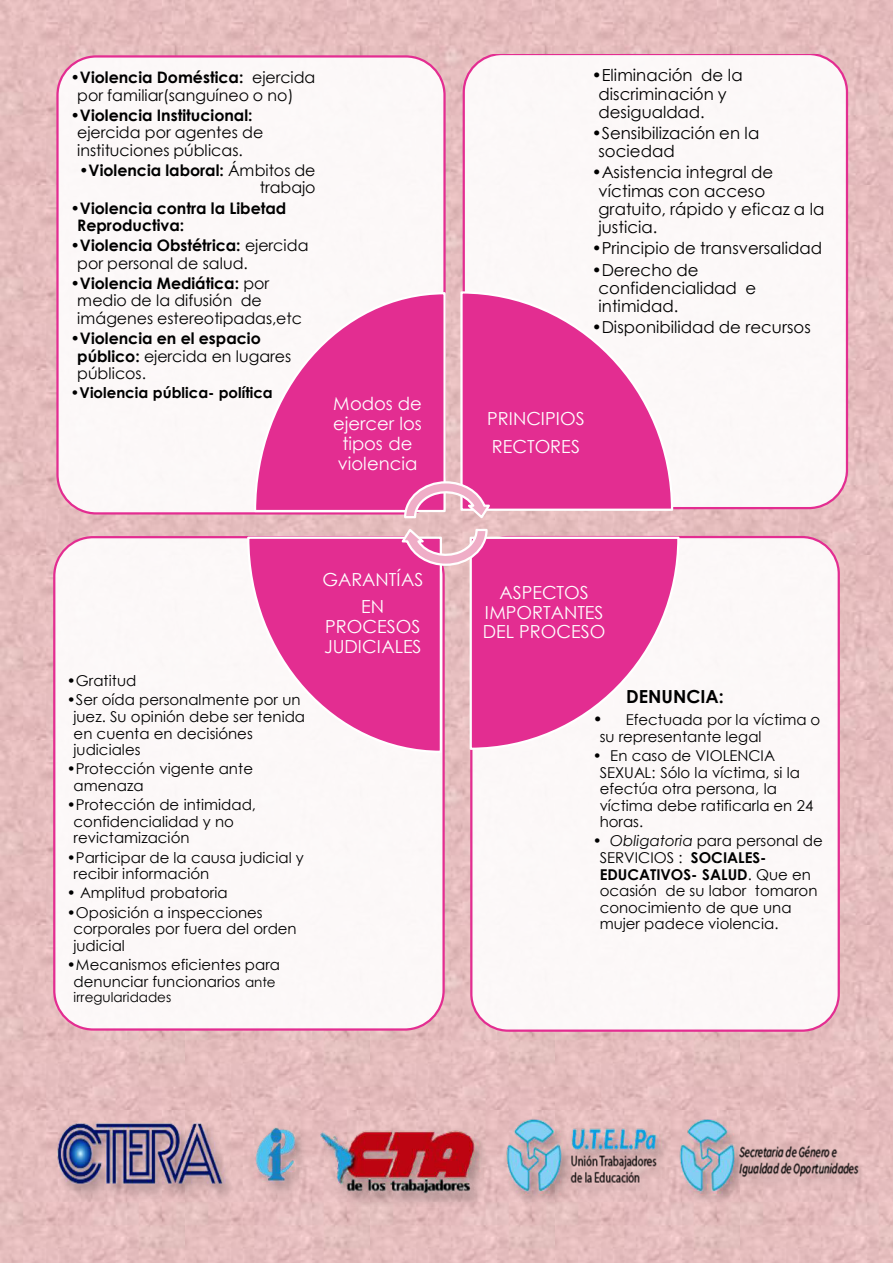
<style>
.page{position:relative;width:893px;height:1263px;background:#e5bdbd}
.page>*{position:absolute;margin:0;border:0;box-sizing:border-box;transform-origin:0 0}
.t1{font:18px/19.8px "Century Gothic";color:#fff;text-align:center}
.t2{font:700 18px "Century Gothic";color:#000}
.t3{font:16.65px "Century Gothic";color:#000}
.t4{font:16.5px/18.1px "Century Gothic";color:#000}
.t5{font:15.9px/17.4px "Century Gothic";color:#000}
.t6{font:700 15.9px/17.4px "Century Gothic";color:#000}
.t7{font:15px/16.5px "Century Gothic";color:#000}
.t8{font:700 15px "Century Gothic";color:#000}
.t9{font:13.5px "Century Gothic";color:#000}
.s1{font-weight:700}
.s2{font-weight:400}
.s3{font-size:13.5px}
.s4{font-size:16.5px}
.s5{font-style:italic}
</style>
<div class="page">
<img style="left:54px;top:1114px;width:812px;height:93px">
<div style="left:471px;top:537px;width:368px;height:494px;background:#fcf8f8;border-radius:37px"></div>
<div style="left:54px;top:537px;width:390px;height:492px;background:#fcf8f8;border-radius:39px"></div>
<div style="left:463px;top:54px;width:385px;height:455px;background:#fcf8f8"></div>
<div style="left:58px;top:56px;width:387px;height:457px;background:#fcf8f8;border-radius:39px"></div>
<svg style="left:462px;top:290px;width:212px;height:222px;background:#ea67ae"></svg>
<svg style="left:493px;top:535px;width:188px;height:212px;fill:#e32d91"></svg>
<svg style="left:246px;top:291px;width:247px;height:463px"></svg>
<p class="t5" style="left:77px;top:69px;width:240px;text-indent:-7px">•<span class="s1">Violencia Doméstica:</span> ejercida por familiar(sanguíneo o no)</p>
<p class="t5" style="left:77px;top:106px;width:188px;text-indent:-7px">•<span class="s1">Violencia Institucional: </span>ejercida por agentes de instituciones públicas.</p>
<p class="t5" style="left:79px;top:161px;width:238px;text-align:right">•<span class="s1">Violencia laboral:</span> Ámbitos de trabajo</p>
<p class="t6" style="left:77px;top:199px;width:211px;text-indent:-7px"><span class="s2">•</span>Violencia contra la Libetad<br>Reproductiva:</p>
<p class="t5" style="left:77px;top:237px;width:233px;text-indent:-7px">•<span class="s1">Violencia Obstétrica:</span> ejercida por personal de salud.</p>
<p class="t5" style="left:77px;top:274px;width:226px;text-indent:-7px">•<span class="s1">Violencia Mediática:</span> por medio de la difusión de imágenes estereotipadas,etc</p>
<p class="t6" style="left:77px;top:329px;width:216px;text-indent:-7px"><span class="s2">•</span>Violencia en el espacio público: <span class="s2">ejercida en lugares públicos.</span></p>
<p class="t8" style="left:70px;top:382px;width:204px"><span class="s2">•</span>Violencia pública- política</p>
<p class="t1" style="left:333px;top:393px;width:90px">Modos de ejercer los tipos de violencia</p>
<p class="t7" style="left:67px;top:672px;width:71px">•Gratitud</p>
<p class="t7" style="left:74px;top:691px;width:233px;text-indent:-7px">•Ser oída personalmente por un juez. Su opinión debe ser tenida en cuenta en decisiónes judiciales</p>
<p class="t7" style="left:74px;top:760px;width:181px;text-indent:-7px">•Protección vigente ante amenaza</p>
<p class="t7" style="left:74px;top:796px;width:184px;text-indent:-7px">•Protección de intimidad, confidencialidad y no revictamización</p>
<p class="t7" style="left:74px;top:849px;width:232px;text-indent:-7px">•Participar de la causa judicial y recibir información</p>
<p class="t7" style="left:67px;top:884px;width:162px">• Amplitud probatoria</p>
<p class="t7" style="left:74px;top:904px;width:225px;text-indent:-7px">•Oposición a inspecciones corporales por fuera del orden judicial</p>
<p class="t7" style="left:67px;top:956px;width:215px;text-align:center">•Mecanismos eficientes para denunciar funcionarios <span class="s3">ante</span></p>
<p class="t9" style="left:74px;top:988px;width:99px">irregularidades</p>
<p class="t1" style="left:322px;top:565px;width:102px;line-height:27.8px">GARANTÍAS<br>EN</p>
<p class="t1" style="left:324px;top:617px;width:99px;text-align:left">PROCESOS<br>JUDICIALES</p>
<p class="t4" style="left:598px;top:66px;width:146px;text-indent:-7px">•Eliminación de la discriminación y desigualdad.</p>
<p class="t4" style="left:598px;top:124px;width:162px;text-indent:-7px">•Sensibilización en la sociedad</p>
<p class="t4" style="left:592px;top:163px;width:183px">•Asistencia integral de</p>
<p class="t3" style="left:598px;top:179px;width:168px">víctimas con acceso</p>
<p class="t4" style="left:598px;top:200px;width:227px">gratuito, rápido y eficaz a la justicia.</p>
<p class="t4" style="left:592px;top:239px;width:232px">•Principio de transversalidad</p>
<p class="t4" style="left:598px;top:260px;width:159px;text-indent:-7px">•Derecho de confidencialidad e intimidad.</p>
<p class="t4" style="left:592px;top:318px;width:221px">•Disponibilidad de recursos</p>
<p class="t1" style="left:487px;top:404px;width:99px;line-height:27.8px;text-align:left">PRINCIPIOS<br>RECTORES</p>
<p class="t1" style="left:483px;top:582px;width:124px">ASPECTOS<br>IMPORTANTES<br>DEL PROCESO</p>
<p class="t2" style="left:593px;top:683px;width:133px"><span class="s2">•</span> DENUNCIA:</p>
<p class="t7" style="left:600px;top:711px;width:222px;text-indent:-7px"><span class="s4">•</span> Efectuada por la víctima o su representante legal</p>
<p class="t7" style="left:600px;top:747px;width:215px;text-indent:-7px">• En caso de VIOLENCIA<br>SEXUAL: Sólo la víctima, si la efectúa otra persona, la víctima debe ratificarla en 24 horas.</p>
<p class="t7" style="left:600px;top:832px;width:225px;text-indent:-7px">• <span class="s5">Obligatoria</span> para personal de<br>SERVICIOS : <span class="s1">SOCIALES-<br>EDUCATIVOS- SALUD</span>. Que en ocasión de su labor tomaron conocimiento de que una mujer padece violencia.</p>
</div>
